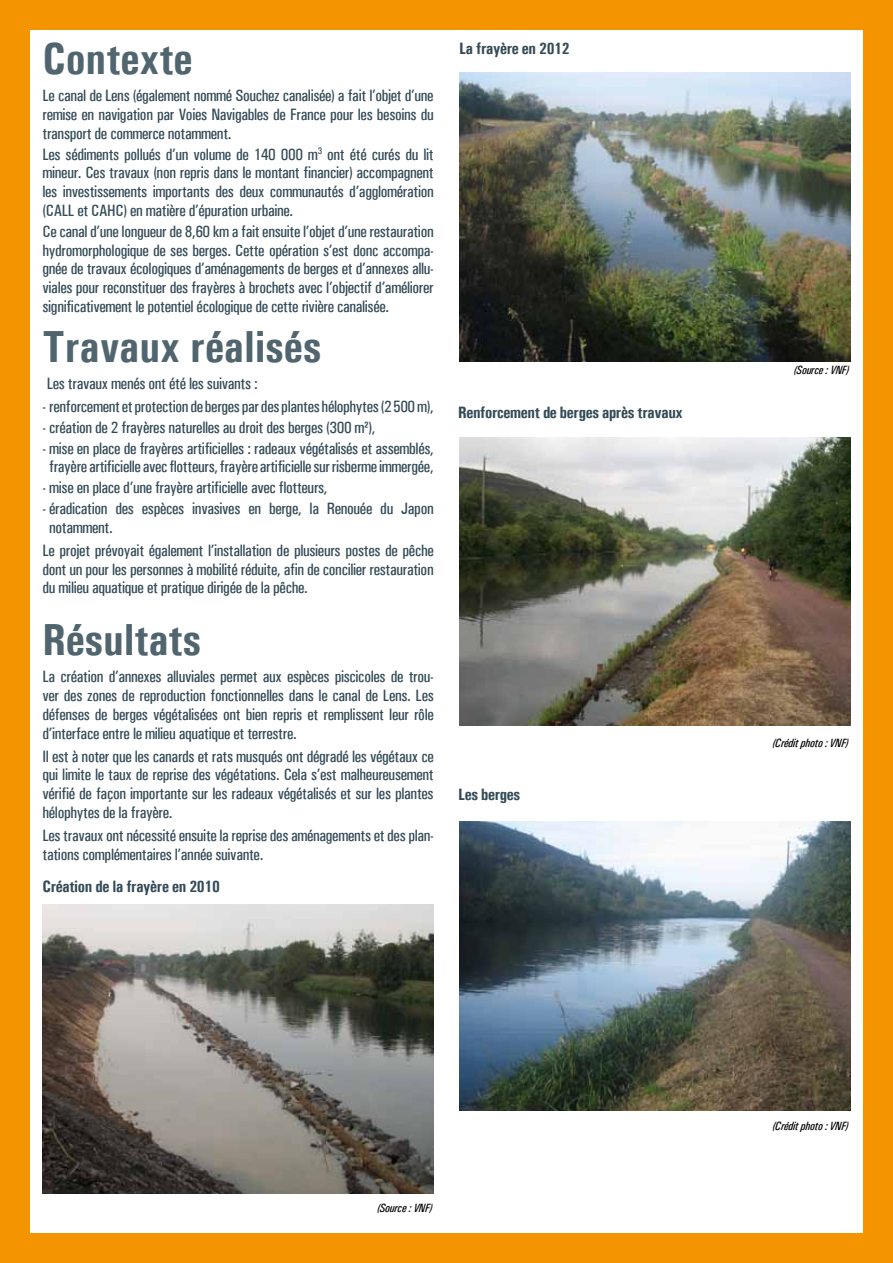
<style>
.page{position:relative;width:893px;height:1263px;background:#fff}
.page>*{position:absolute;margin:0;border:0;box-sizing:border-box;transform-origin:0 0}
.t1{font:700 45px "Univers Condensed";color:#51656f}
.t2{font:500 16.5px/18.8px "Univers Condensed";letter-spacing:-.02em;color:#344b57;text-align:justify}
.t3{font:700 16.5px "Univers Condensed";letter-spacing:-.02em;color:#344b57}
.t4{font:italic 500 12px "Univers Condensed";letter-spacing:-.02em;color:#000}
</style>
<div class="page">
<div style="left:0;top:0;width:893px;height:1263px;border:30px solid #f39400"></div>
<img style="left:459px;top:821px;width:391px;height:289px">
<img style="left:459px;top:437px;width:391px;height:289px">
<img style="left:459px;top:72px;width:391px;height:289px">
<img style="left:43px;top:904px;width:391px;height:289px">
<h1 class="t1" style="left:43px;top:31px;width:152px">Contexte</h1>
<p class="t2" style="left:43px;top:86px;width:393px">Le canal de Lens (également nommé Souchez canalisée) a fait l’objet d’une remise en navigation par Voies Navigables de France pour les besoins du transport de commerce notamment.</p>
<p class="t2" style="left:43px;top:145px;width:393px">Les sédiments pollués d’un volume de 140 000 m<sup>3</sup> ont été curés du lit mineur. Ces travaux (non repris dans le montant financier) accompagnent les investissements importants des deux communautés d’agglomération (CALL et CAHC) en matière d’épuration urbaine.</p>
<p class="t2" style="left:43px;top:222px;width:393px">Ce canal d’une longueur de 8,60 km a fait ensuite l’objet d’une restauration hydromorphologique de ses berges. Cette opération s’est donc accompa&shy;gnée de travaux écologiques d’aménagements de berges et d’annexes allu&shy;viales pour reconstituer des frayères à brochets avec l’objectif d’améliorer significativement le potentiel écologique de cette rivière canalisée.</p>
<h1 class="t1" style="left:43px;top:319px;width:280px">Travaux réalisés</h1>
<p class="t2" style="left:47px;top:374px;width:213px">Les travaux menés ont été les suivants :</p>
<p class="t2" style="left:43px;top:397px;width:393px">- renforcement et protection de berges par des plantes hélophytes (2500m),</p>
<p class="t2" style="left:43px;top:418px;width:334px">- création de 2 frayères naturelles au droit des berges (300 m²),</p>
<p class="t2" style="left:43px;top:439px;width:393px;text-align:center">- mise en place de frayères artificielles : radeaux végétalisés et assemblés, frayère artificielle avec flotteurs, frayère artificielle sur risberme immergée,</p>
<p class="t2" style="left:43px;top:478px;width:287px">- mise en place d’une frayère artificielle avec flotteurs,</p>
<p class="t2" style="left:49px;top:499px;width:386px;text-indent:-7px">- éradication des espèces invasives en berge, la Renouée du Japon notamment.</p>
<p class="t2" style="left:43px;top:541px;width:393px">Le projet prévoyait également l’installation de plusieurs postes de pêche dont un pour les personnes à mobilité réduite, afin de concilier restauration du milieu aquatique et pratique dirigée de la pêche.</p>
<h1 class="t1" style="left:43px;top:612px;width:160px">Résultats</h1>
<p class="t2" style="left:43px;top:667px;width:393px">La création d’annexes alluviales permet aux espèces piscicoles de trou&shy;ver des zones de reproduction fonctionnelles dans le canal de Lens. Les défenses de berges végétalisées ont bien repris et remplissent leur rôle d’interface entre le milieu aquatique et terrestre.</p>
<p class="t2" style="left:43px;top:747px;width:393px">Il est à noter que les canards et rats musqués ont dégradé les végétaux ce qui limite le taux de reprise des végétations. Cela s’est malheureusement vérifié de façon importante sur les radeaux végétalisés et sur les plantes hélophytes de la frayère.</p>
<p class="t2" style="left:43px;top:826px;width:393px">Les travaux ont nécessité ensuite la reprise des aménagements et des plan&shy;tations complémentaires l’année suivante.</p>
<p class="t3" style="left:43px;top:876px;width:179px">Création de la frayère en 2010</p>
<p class="t3" style="left:459px;top:39px;width:112px">La frayère en 2012</p>
<p class="t3" style="left:458px;top:402px;width:226px">Renforcement de berges après travaux</p>
<p class="t3" style="left:458px;top:784px;width:64px">Les berges</p>
<p class="t4" style="left:377px;top:1201px;width:57px">(Source : VNF)</p>
<p class="t4" style="left:794px;top:363px;width:57px">(Source : VNF)</p>
<p class="t4" style="left:773px;top:736px;width:77px">(Crédit photo : VNF)</p>
<p class="t4" style="left:773px;top:1119px;width:77px">(Crédit photo : VNF)</p>
</div>
